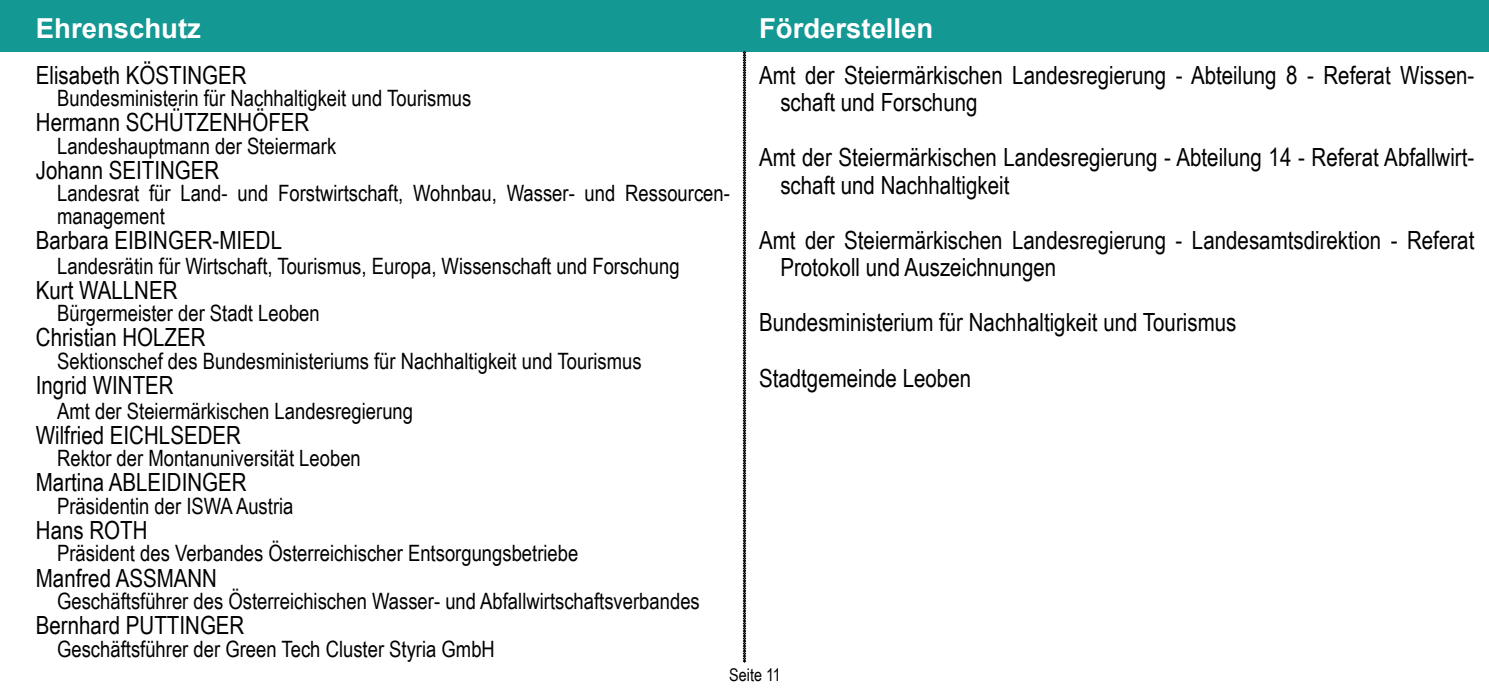
<style>
.page{position:relative;width:1489px;height:695px;background:#fff}
.page>*{position:absolute;margin:0;border:0;box-sizing:border-box;transform-origin:0 0}
.t1{font:700 27.5px "Arial";color:#fff}
.t2{font:25px/27.5px "Arial Narrow";color:#000}
.t3{font:22.5px/22.5px "Arial Narrow";color:#000}
.t4{font:17.5px "Arial Narrow";color:#000}
</style>
<div class="page">
<div style="left:0;top:0;width:1488px;height:51px;background:#139893"></div>
<svg style="left:743px;top:51px;width:3px;height:611px;background:#3b3b3b"></svg>
<p class="t1" style="left:36px;top:9px;width:167px">Ehrenschutz</p>
<p class="t2" style="left:36px;top:60px;width:212px">Elisabeth KÖSTINGER</p>
<p class="t3" style="left:57px;top:86px;width:416px">Bundesministerin für Nachhaltigkeit und Tourismus</p>
<p class="t2" style="left:36px;top:108px;width:275px">Hermann SCHÜTZENHÖFER</p>
<p class="t3" style="left:57px;top:134px;width:280px">Landeshauptmann der Steiermark</p>
<p class="t2" style="left:36px;top:155px;width:185px">Johann SEITINGER</p>
<p class="t3" style="left:57px;top:181px;width:674px">Landesrat für Land- und Forstwirtschaft, Wohnbau, Wasser- und Ressourcen&shy;management</p>
<p class="t2" style="left:36px;top:225px;width:248px">Barbara EIBINGER-MIEDL</p>
<p class="t3" style="left:57px;top:254px;width:624px">Landesrätin für Wirtschaft, Tourismus, Europa, Wissenschaft und Forschung</p>
<p class="t2" style="left:36px;top:275px;width:143px">Kurt WALLNER</p>
<p class="t3" style="left:57px;top:301px;width:264px">Bürgermeister der Stadt Leoben</p>
<p class="t2" style="left:36px;top:323px;width:171px">Christian HOLZER</p>
<p class="t3" style="left:57px;top:349px;width:586px">Sektionschef des Bundesministeriums für Nachhaltigkeit und Tourismus</p>
<p class="t2" style="left:36px;top:370px;width:139px">Ingrid WINTER</p>
<p class="t3" style="left:57px;top:399px;width:357px">Amt der Steiermärkischen Landesregierung</p>
<p class="t2" style="left:36px;top:420px;width:207px">Wilfried EICHLSEDER</p>
<p class="t3" style="left:57px;top:446px;width:305px">Rektor der Montanuniversität Leoben</p>
<p class="t2" style="left:36px;top:468px;width:212px">Martina ABLEIDINGER</p>
<p class="t3" style="left:57px;top:494px;width:238px">Präsidentin der ISWA Austria</p>
<p class="t2" style="left:36px;top:515px;width:113px">Hans ROTH</p>
<p class="t3" style="left:57px;top:541px;width:523px">Präsident des Verbandes Österreichischer Entsorgungsbetriebe</p>
<p class="t2" style="left:36px;top:563px;width:183px">Manfred ASSMANN</p>
<p class="t3" style="left:57px;top:589px;width:644px">Geschäftsführer des Österreichischen Wasser- und Abfallwirtschaftsverbandes</p>
<p class="t2" style="left:36px;top:610px;width:210px">Bernhard PUTTINGER</p>
<p class="t3" style="left:57px;top:636px;width:439px">Geschäftsführer der Green Tech Cluster Styria GmbH</p>
<p class="t1" style="left:759px;top:9px;width:176px">Förderstellen</p>
<p class="t2" style="left:780px;top:60px;width:695px;text-indent:-21px">Amt der Steiermärkischen Landesregierung - Abteilung 8 - Referat Wissen&shy;schaft und Forschung</p>
<p class="t2" style="left:780px;top:143px;width:695px;text-indent:-21px">Amt der Steiermärkischen Landesregierung - Abteilung 14 - Referat Abfallwirt&shy;schaft und Nachhaltigkeit</p>
<p class="t2" style="left:780px;top:225px;width:695px;text-indent:-21px">Amt der Steiermärkischen Landesregierung - Landesamtsdirektion - Referat<br>Protokoll und Auszeichnungen</p>
<p class="t2" style="left:759px;top:308px;width:479px">Bundesministerium für Nachhaltigkeit und Tourismus</p>
<p class="t2" style="left:759px;top:363px;width:213px">Stadtgemeinde Leoben</p>
<p class="t4" style="left:729px;top:662px;width:53px">Seite 11</p>
</div>
